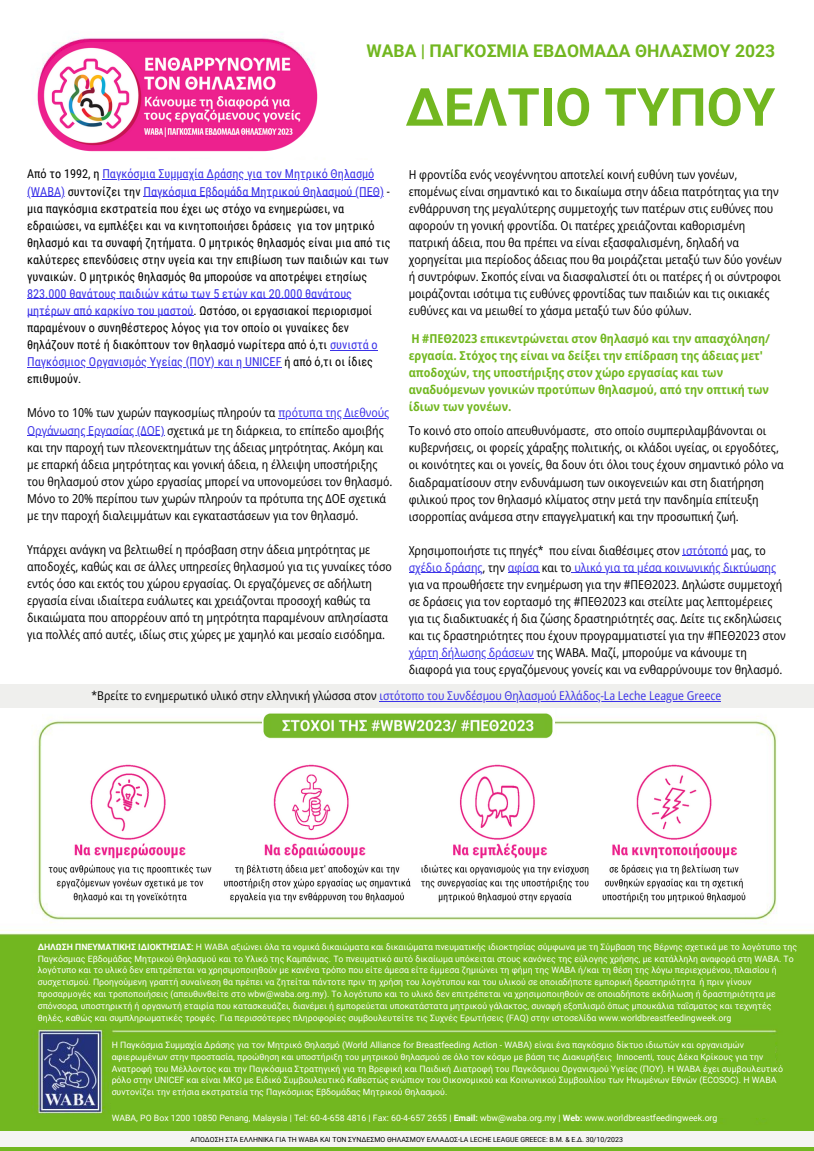
<style>
.page{position:relative;width:814px;height:1151px;background:#fff}
.page>*{position:absolute;margin:0;border:0;box-sizing:border-box;transform-origin:0 0}
.t1{font:700 52.5px "Roboto";color:#72b720}
.t2{font:700 17.5px "Roboto";color:#72b720}
.t3{font:semi-condensed 12.25px/17.1px "Open Sans";color:#000}
.t4{font:12.25px/17.1px "Roboto Condensed";color:#000}
.t5{font:700 semi-condensed 12.25px/17.1px "Open Sans";color:#72b720}
.t6{font:semi-condensed 12.08px "Open Sans";color:#3b32e8}
.t7{font:8.75px/11.8px "Roboto";color:#fff}
.t8{font:7px "Roboto";color:#000}
.s1{color:#3b32e8}
.s2{color:#000}
.s3{font-weight:700}
</style>
<div class="page">
<img style="left:0;top:716px;width:814px;height:434px">
<div style="left:112px;top:1037px;width:663px;height:80px;background:#72b720"></div>
<div style="left:0;top:1131px;width:814px;height:16px;background:#f5f4f3"></div>
<div style="left:38px;top:939px;width:741px;height:80px;background:#72b720"></div>
<img style="left:49px;top:740px;width:716px;height:170px">
<img style="left:263px;top:713px;width:292px;height:32px">
<img style="left:37px;top:37px;width:281px;height:115px">
<hr style="left:102px;top:179px;width:272px;height:1px;background:#3b32e8">
<hr style="left:27px;top:196px;width:38px;height:1px;background:#3b32e8">
<hr style="left:143px;top:196px;width:241px;height:1px;background:#3b32e8">
<hr style="left:27px;top:298px;width:325px;height:1px;background:#3b32e8">
<hr style="left:27px;top:315px;width:166px;height:1px;background:#3b32e8">
<hr style="left:330px;top:350px;width:48px;height:1px;background:#3b32e8">
<hr style="left:27px;top:367px;width:254px;height:1px;background:#3b32e8">
<hr style="left:278px;top:418px;width:111px;height:1px;background:#3b32e8">
<hr style="left:27px;top:435px;width:137px;height:1px;background:#3b32e8">
<hr style="left:682px;top:555px;width:46px;height:1px;background:#3b32e8">
<hr style="left:409px;top:572px;width:73px;height:1px;background:#3b32e8">
<hr style="left:508px;top:572px;width:31px;height:1px;background:#3b32e8">
<hr style="left:571px;top:572px;width:205px;height:1px;background:#3b32e8">
<hr style="left:409px;top:658px;width:125px;height:1px;background:#3b32e8">
<div style="left:0;top:684px;width:814px;height:24px;background:#efefed"></div>
<hr style="left:379px;top:701px;width:342px;height:1px;background:#3b32e8">
<p class="t2" style="left:366px;top:41px;width:410px">WABA | ΠΑΓΚΟΣΜΙΑ ΕΒΔΟΜΑΔΑ ΘΗΛΑΣΜΟΥ 2023</p>
<p class="t1" style="left:405px;top:77px;width:371px">ΔΕΛΤΙΟ ΤΥΠΟΥ</p>
<p class="t4" style="left:27px;top:166px;width:365px">Από το 1992, η <span class="s1">Παγκόσμια Συμμαχία Δράσης για τον Μητρικό Θηλασμό (WABA)</span> συντονίζει την <span class="s1">Παγκόσμια Εβδομάδα Μητρικού Θηλασμού (ΠΕΘ)</span> - μια παγκόσμια εκστρατεία που έχει ως στόχο να ενημερώσει, να εδραιώσει, να εμπλέξει και να κινητοποιήσει δράσεις για τον μητρικό θηλασμό και τα συναφή ζητήματα. Ο μητρικός θηλασμός είναι μια από τις καλύτερες επενδύσεις στην υγεία και την επιβίωση των παιδιών και των γυναικών. Ο μητρικός θηλασμός θα μπορούσε να αποτρέψει ετησίως <span class="s1">823.000 θανάτους παιδιών κάτω των 5 ετών και 20.000 θανάτους μητέρων από καρκίνο του μαστού</span>. Ωστόσο, οι εργασιακοί περιορισμοί παραμένουν ο συνηθέστερος λόγος για τον οποίο οι γυναίκες δεν θηλάζουν ποτέ ή διακόπτουν τον θηλασμό νωρίτερα από ό,τι <span class="s1">συνιστά ο Παγκόσμιος Οργανισμός Υγείας (ΠΟΥ) και η UNICEF</span> ή από ό,τι οι ίδιες επιθυμούν.</p>
<p class="t3" style="left:27px;top:404px;width:367px">Μόνο το 10% των χωρών παγκοσμίως πληρούν τα <span class="s1">πρότυπα της Διεθνούς Οργάνωσης Εργασίας (ΔΟΕ)</span> σχετικά με τη διάρκεια, το επίπεδο αμοιβής και την παροχή των πλεονεκτημάτων της άδειας μητρότητας. Ακόμη και με επαρκή άδεια μητρότητας και γονική άδεια, η έλλειψη υποστήριξης του θηλασμού στον χώρο εργασίας μπορεί να υπονομεύσει τον θηλασμό.<br>Μόνο το 20% περίπου των χωρών πληρούν τα πρότυπα της ΔΟΕ σχετικά με την παροχή διαλειμμάτων και εγκαταστάσεων για τον θηλασμό.</p>
<p class="t3" style="left:27px;top:540px;width:366px">Υπάρχει ανάγκη να βελτιωθεί η πρόσβαση στην άδεια μητρότητας με αποδοχές, καθώς και σε άλλες υπηρεσίες θηλασμού για τις γυναίκες τόσο εντός όσο και εκτός του χώρου εργασίας. Οι εργαζόμενες σε αδήλωτη εργασία είναι ιδιαίτερα ευάλωτες και χρειάζονται προσοχή καθώς τα δικαιώματα που απορρέουν από τη μητρότητα παραμένουν απλησίαστα για πολλές από αυτές, ιδίως στις χώρες με χαμηλό και μεσαίο εισόδημα.</p>
<p class="t3" style="left:409px;top:165px;width:371px">Η φροντίδα ενός νεογέννητου αποτελεί κοινή ευθύνη των γονέων, επομένως είναι σημαντικό και το δικαίωμα στην άδεια πατρότητας για την ενθάρρυνση της μεγαλύτερης συμμετοχής των πατέρων στις ευθύνες που αφορούν τη γονική φροντίδα. Οι πατέρες χρειάζονται καθορισμένη</p>
<p class="t3" style="left:409px;top:234px;width:375px">πατρική άδεια, που θα πρέπει να είναι εξασφαλισμένη, δηλαδή να χορηγείται μια περίοδος άδειας που θα μοιράζεται μεταξύ των δύο γονέων</p>
<p class="t3" style="left:409px;top:268px;width:374px">ή συντρόφων. Σκοπός είναι να διασφαλιστεί ότι οι πατέρες ή οι σύντροφοι μοιράζονται ισότιμα τις ευθύνες φροντίδας των παιδιών και τις οικιακές ευθύνες και να μειωθεί το χάσμα μεταξύ των δύο φύλων.</p>
<p class="t5" style="left:409px;top:329px;width:363px">Η #ΠΕΘ2023 επικεντρώνεται στον θηλασμό και την απασχόληση/ εργασία. Στόχος της είναι να δείξει την επίδραση της άδειας μετ' αποδοχών, της υποστήριξης στον χώρο εργασίας και των αναδυόμενων γονικών προτύπων θηλασμού, από την οπτική των ίδιων των γονέων.</p>
<p class="t3" style="left:409px;top:422px;width:376px">Το κοινό στο οποίο απευθυνόμαστε, στο οποίο συμπεριλαμβάνονται οι κυβερνήσεις, οι φορείς χάραξης πολιτικής, οι κλάδοι υγείας, οι εργοδότες, οι κοινότητες και οι γονείς, θα δουν ότι όλοι τους έχουν σημαντικό ρόλο να διαδραματίσουν στην ενδυνάμωση των οικογενειών και στη διατήρηση φιλικού προς τον θηλασμό κλίματος στην μετά την πανδημία επίτευξη ισορροπίας ανάμεσα στην επαγγελματική και την προσωπική ζωή.</p>
<p class="t3" style="left:409px;top:541px;width:379px">Χρησιμοποιήστε τις πηγές* που είναι διαθέσιμες στον <span class="s1">ιστότοπό</span> μας, το <span class="s1">σχέδιο δράσης</span>, την <span class="s1">αφίσα</span> και το <span class="s1">υλικό για τα μέσα κοινωνικής δικτύωσης </span>για να προωθήσετε την ενημέρωση για την #ΠΕΘ2023. Δηλώστε συμμετοχή σε δράσεις για τον εορτασμό της #ΠΕΘ2023 και στείλτε μας λεπτομέρειες για τις διαδικτυακές ή δια ζώσης δραστηριότητές σας. Δείτε τις εκδηλώσεις και τις δραστηριότητες που έχουν προγραμματιστεί για την #ΠΕΘ2023 στον <span class="s1">χάρτη δήλωσης δράσεων</span> της WABA. Μαζί, μπορούμε να κάνουμε τη διαφορά για τους εργαζόμενους γονείς και να ενθαρρύνουμε τον θηλασμό.</p>
<p class="t6" style="left:92px;top:687px;width:631px"><span class="s2">*Βρείτε το ενημερωτικό υλικό στην ελληνική γλώσσα στον</span> ιστότοπο του Συνδέσμου Θηλασμού Ελλάδος-La Leche League Greece</p>
<p class="t7" style="left:38px;top:940px;width:761px"><span class="s3">ΔΗΛΩΣΗ ΠΝΕΥΜΑΤΙΚΗΣ ΙΔΙΟΚΤΗΣΙΑΣ:</span> Η WABA αξιώνει όλα τα νομικά δικαιώματα και δικαιώματα πνευματικής ιδιοκτησίας σύμφωνα με τη Σύμβαση της Βέρνης σχετικά με το λογότυπο της Παγκόσμιας Εβδομάδας Μητρικού Θηλασμού και το Υλικό της Καμπάνιας. To πνευματικό αυτό δικαίωμα υπόκειται στους κανόνες της εύλογης χρήσης, με κατάλληλη αναφορά στη WABA. Το λογότυπο και το υλικό δεν επιτρέπεται να χρησιμοποιηθούν με κανένα τρόπο που είτε άμεσα είτε έμμεσα ζημιώνει τη φήμη της WABA ή/και τη θέση της λόγω περιεχομένου, πλαισίου ή συσχετισμού. Προηγούμενη γραπτή συναίνεση θα πρέπει να ζητείται πάντοτε πριν τη χρήση του λογότυπου και του υλικού σε οποιαδήποτε εμπορική δραστηριότητα ή πριν γίνουν προσαρμογές και τροποποιήσεις (απευθυνθείτε στο wbw@waba.org.my). Το λογότυπο και το υλικό δεν επιτρέπεται να χρησιμοποιηθούν σε οποιαδήποτε εκδήλωση ή δραστηριότητα με σπόνσορα, υποστηρικτή ή οργανωτή εταιρία που κατασκευάζει, διανέμει ή εμπορεύεται υποκατάστατα μητρικού γάλακτος, συναφή εξοπλισμό όπως μπουκάλια ταΐσματος και τεχνητές θηλές, καθώς και συμπληρωματικές τροφές. Για περισσότερες πληροφορίες συμβουλευτείτε τις Συχνές Ερωτήσεις (FAQ) στην ιστοσελίδα www.worldbreastfeedingweek.org</p>
<p class="t7" style="left:112px;top:1038px;width:673px">Η Παγκόσμια Συμμαχία Δράσης για τον Μητρικό Θηλασμό (World Alliance for Breastfeeding Action - WABA) είναι ένα παγκόσμιο δίκτυο ιδιωτών και οργανισμών αφιερωμένων στην προστασία, προώθηση και υποστήριξη του μητρικού θηλασμού σε όλο τον κόσμο με βάση τις Διακυρήξεις Innocenti, τους Δέκα Κρίκους για την Ανατροφή του Μέλλοντος και την Παγκόσμια Στρατηγική για τη Βρεφική και Παιδική Διατροφή του Παγκόσμιου Οργανισμού Υγείας (ΠΟΥ). Η WABA έχει συμβουλευτικό ρόλο στην UNICEF και είναι ΜΚΟ με Ειδικό Συμβουλευτικό Καθεστώς ενώπιον του Οικονομικού και Κοινωνικού Συμβουλίου των Ηνωμένων Εθνών (ECOSOC). Η WABA συντονίζει την ετήσια εκστρατεία της Παγκόσμιας Εβδομάδας Μητρικού Θηλασμού.</p>
<p class="t7" style="left:112px;top:1112px;width:607px">WABA, PO Box 1200 10850 Penang, Malaysia | Tel: 60-4-658 4816 | Fax: 60-4-657 2655 | <span class="s3">Email:</span> wbw@waba.org.my | <span class="s3">Web:</span> www.worldbreastfeedingweek.org</p>
<p class="t8" style="left:191px;top:1135px;width:434px">ΑΠΟΔΟΣΗ ΣΤΑ ΕΛΛΗΝΙΚΑ ΓΙΑ ΤΗ WABA ΚΑΙ ΤΟΝ ΣΥΝΔΕΣΜΟ ΘΗΛΑΣΜΟΥ ΕΛΛΑΔΟΣ-LA LECHE LEAGUE GREECE: Β.Μ. &amp; Ε.Δ. 30/10/2023</p>
</div>
